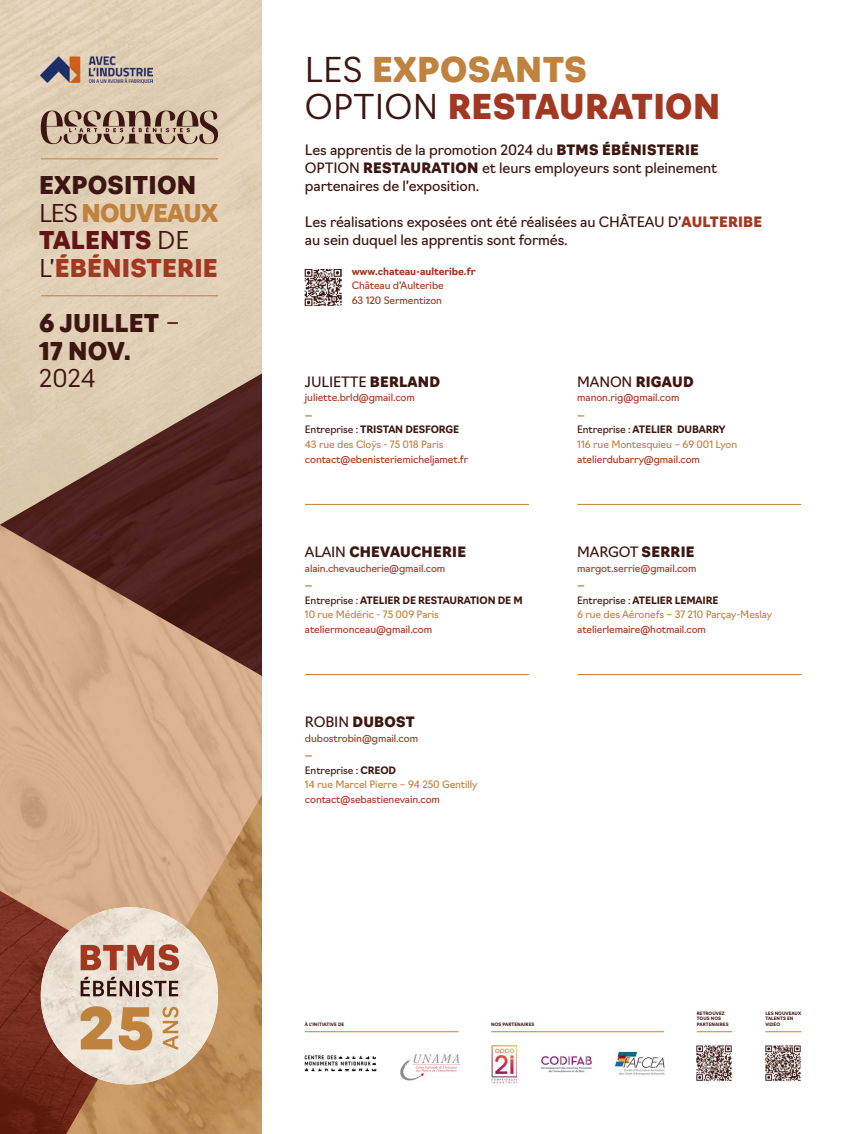
<style>
.page{position:relative;width:851px;height:1134px;background:#fff}
.page>*{position:absolute;margin:0;border:0;box-sizing:border-box;transform-origin:0 0}
.t1{font:900 33.5px/37.5px "Navigo";letter-spacing:.01em;color:#a33822}
.t2{font:900 24px/27.5px "Navigo";letter-spacing:.01em;color:#a33822}
.t3{font:900 24px/27.5px "Navigo";letter-spacing:.01em;color:#3e1611}
.t4{font:300 24px "Navigo";color:#3e1611}
.t5{font:14px/18px "Navigo";letter-spacing:-.01em;color:#3e1611}
.t6{font:900 14px "Navigo";letter-spacing:.02em;color:#3e1611}
.t7{font:10px/14.6px "Navigo";letter-spacing:-.01em;color:#a33822}
.t8{font:10px/14.6px "Navigo";letter-spacing:-.01em;color:#c0823f}
.t9{font:700 10px/14.6px "Navigo";letter-spacing:-.01em;color:#3e1611}
.t10{font:700 10px "Navigo";letter-spacing:-.01em;color:#a33822}
.t11{font:700 4.5px/5.5px "Navigo";letter-spacing:.01em;color:#3e1611}
.s1{color:#3e1611}
.s2{font-weight:300;color:#3e1611}
.s3{color:#c0823f}
.s4{color:#631417}
.s5{font-weight:300}
.s6{font-weight:900}
.s7{font-weight:900;color:#a33822}
.s8{font-weight:700}
.s9{font-weight:700;color:#3e1611}
.s10{font-weight:400}
.s11{font-weight:400;color:#c0823f}
</style>
<div class="page">
<img style="left:0;top:1042px;width:66px;height:92px">
<img style="left:0;top:0;width:262px;height:1042px">
<img style="left:66px;top:773px;width:196px;height:361px">
<hr style="left:305px;top:504px;width:224px;height:1px;background:#c0823f">
<hr style="left:577px;top:504px;width:224px;height:1px;background:#c0823f">
<hr style="left:305px;top:674px;width:224px;height:1px;background:#c0823f">
<hr style="left:577px;top:674px;width:224px;height:1px;background:#c0823f">
<img style="left:305px;top:269px;width:36px;height:37px">
<svg style="left:41px;top:111px;width:177px;height:33px;background:#a78e7b"></svg>
<hr style="left:41px;top:295px;width:177px;height:1px;background:#c0823f">
<hr style="left:41px;top:158px;width:177px;height:1px;background:#c0823f">
<img style="left:41px;top:56px;width:111px;height:27px">
<img style="left:41px;top:907px;width:177px;height:177px;border-radius:89px">
<svg style="left:81px;top:977px;width:51px;height:19px"></svg>
<hr style="left:136px;top:981px;width:3px;height:15px;background:#330d0d">
<svg style="left:142px;top:980px;width:36px;height:16px"></svg>
<svg style="left:81px;top:1006px;width:31px;height:43px"></svg>
<svg style="left:119px;top:1007px;width:33px;height:43px"></svg>
<svg style="left:162px;top:1007px;width:16px;height:42px"></svg>
<svg style="left:81px;top:944px;width:98px;height:27px;background:#c17f6d"></svg>
<img style="left:400px;top:1054px;width:61px;height:27px">
<img style="left:540px;top:1055px;width:52px;height:18px">
<img style="left:491px;top:1042px;width:25px;height:42px">
<img style="left:613px;top:1049px;width:52px;height:27px">
<img style="left:304px;top:1055px;width:73px;height:17px">
<hr style="left:305px;top:1031px;width:153px;height:1px;background:#c0823f">
<hr style="left:491px;top:1031px;width:173px;height:1px;background:#c0823f">
<hr style="left:696px;top:1031px;width:36px;height:1px;background:#c0823f">
<hr style="left:765px;top:1031px;width:36px;height:1px;background:#c0823f">
<img style="left:696px;top:1045px;width:36px;height:36px">
<img style="left:765px;top:1045px;width:36px;height:36px">
<h2 class="t2" style="left:39px;top:172px;width:180px"><span class="s1">EXPOSITION<br></span><span class="s2">LES</span> <span class="s3">NOUVEAUX<br></span><span class="s4">TALENTS</span> <span class="s2">DE<br>L’</span>ÉBÉNISTERIE</h2>
<h2 class="t3" style="left:39px;top:310px;width:142px">6 JUILLET <span class="s5">–<br></span>17 NOV.</h2>
<h2 class="t4" style="left:39px;top:364px;width:58px">2024</h2>
<h1 class="t1" style="left:305px;top:51px;width:416px"><span class="s2">LES</span> <span class="s3">EXPOSANTS<br></span><span class="s2">OPTION</span> RESTAURATION</h1>
<h3 class="t5" style="left:305px;top:142px;width:413px">Les apprentis de la promotion 2024 du <span class="s6">BTMS ÉBÉNISTERIE<br></span>OPTION <span class="s6">RESTAURATION</span> et leurs employeurs sont pleinement partenaires de l’exposition.</h3>
<h3 class="t5" style="left:305px;top:214px;width:458px">Les réalisations exposées ont été réalisées au CHÂTEAU D’<span class="s7">AULTERIBE </span>au sein duquel les apprentis sont formés.</h3>
<p class="t10" style="left:351px;top:265px;width:125px">www.chateau-aulteribe.fr</p>
<p class="t7" style="left:351px;top:278px;width:94px">Château d’Aulteribe<br>63 120 Sermentizon</p>
<h3 class="t5" style="left:305px;top:373px;width:137px">JULIETTE <span class="s6">BERLAND</span></h3>
<p class="t7" style="left:305px;top:391px;width:111px">juliette.brld@gmail.com</p>
<p class="t8" style="left:305px;top:408px;width:156px"><span class="s8">—<br></span><span class="s1">Entreprise :</span> <span class="s9">TRISTAN DESFORGE<br></span>43 rue des Cloÿs - 75 018 Paris</p>
<p class="t7" style="left:305px;top:452px;width:165px">contact@ebenisteriemicheljamet.fr</p>
<h3 class="t6" style="left:305px;top:544px;width:162px"><span class="s10">ALAIN</span> CHEVAUCHERIE</h3>
<p class="t7" style="left:305px;top:561px;width:142px">alain.chevaucherie@gmail.com</p>
<p class="t9" style="left:305px;top:578px;width:219px"><span class="s3">—<br></span><span class="s10">Entreprise :</span> ATELIER DE RESTAURATION DE M<br><span class="s11">10 rue Médéric - 75 009 Paris</span></p>
<p class="t7" style="left:305px;top:622px;width:129px">ateliermonceau@gmail.com</p>
<h3 class="t6" style="left:305px;top:714px;width:111px"><span class="s10">ROBIN</span> DUBOST</h3>
<p class="t7" style="left:305px;top:731px;width:115px">dubostrobin@gmail.com</p>
<p class="t8" style="left:305px;top:748px;width:174px"><span class="s8">—<br></span><span class="s1">Entreprise :</span> <span class="s9">CREOD<br></span>14 rue Marcel Pierre – 94 250 Gentilly</p>
<p class="t7" style="left:305px;top:792px;width:136px">contact@sebastienevain.com</p>
<h3 class="t6" style="left:577px;top:374px;width:118px"><span class="s10">MANON</span> RIGAUD</h3>
<p class="t7" style="left:577px;top:391px;width:104px">manon.rig@gmail.com</p>
<p class="t8" style="left:577px;top:408px;width:161px"><span class="s8">—<br></span><span class="s1">Entreprise :</span> <span class="s9">ATELIER DUBARRY<br></span>116 rue Montesquieu – 69 001 Lyon</p>
<p class="t7" style="left:577px;top:452px;width:124px">atelierdubarry@gmail.com</p>
<h3 class="t5" style="left:577px;top:543px;width:119px">MARGOT <span class="s6">SERRIE</span></h3>
<p class="t7" style="left:577px;top:561px;width:121px">margot.serrie@gmail.com</p>
<p class="t8" style="left:577px;top:578px;width:196px"><span class="s8">—<br></span><span class="s1">Entreprise :</span> <span class="s9">ATELIER LEMAIRE<br></span>6 rue des Aéronefs – 37 210 Parçay-Meslay</p>
<p class="t7" style="left:577px;top:622px;width:130px">atelierlemaire@hotmail.com</p>
<p class="t11" style="left:305px;top:1021px;width:41px">À L’INITIATIVE DE</p>
<p class="t11" style="left:491px;top:1021px;width:45px">NOS PARTENAIRES</p>
<p class="t11" style="left:696px;top:1010px;width:33px">RETROUVEZ<br>TOUS NOS<br>PARTENAIRES</p>
<p class="t11" style="left:765px;top:1010px;width:37px">LES NOUVEAUX<br>TALENTS EN<br>VIDÉO</p>
</div>
